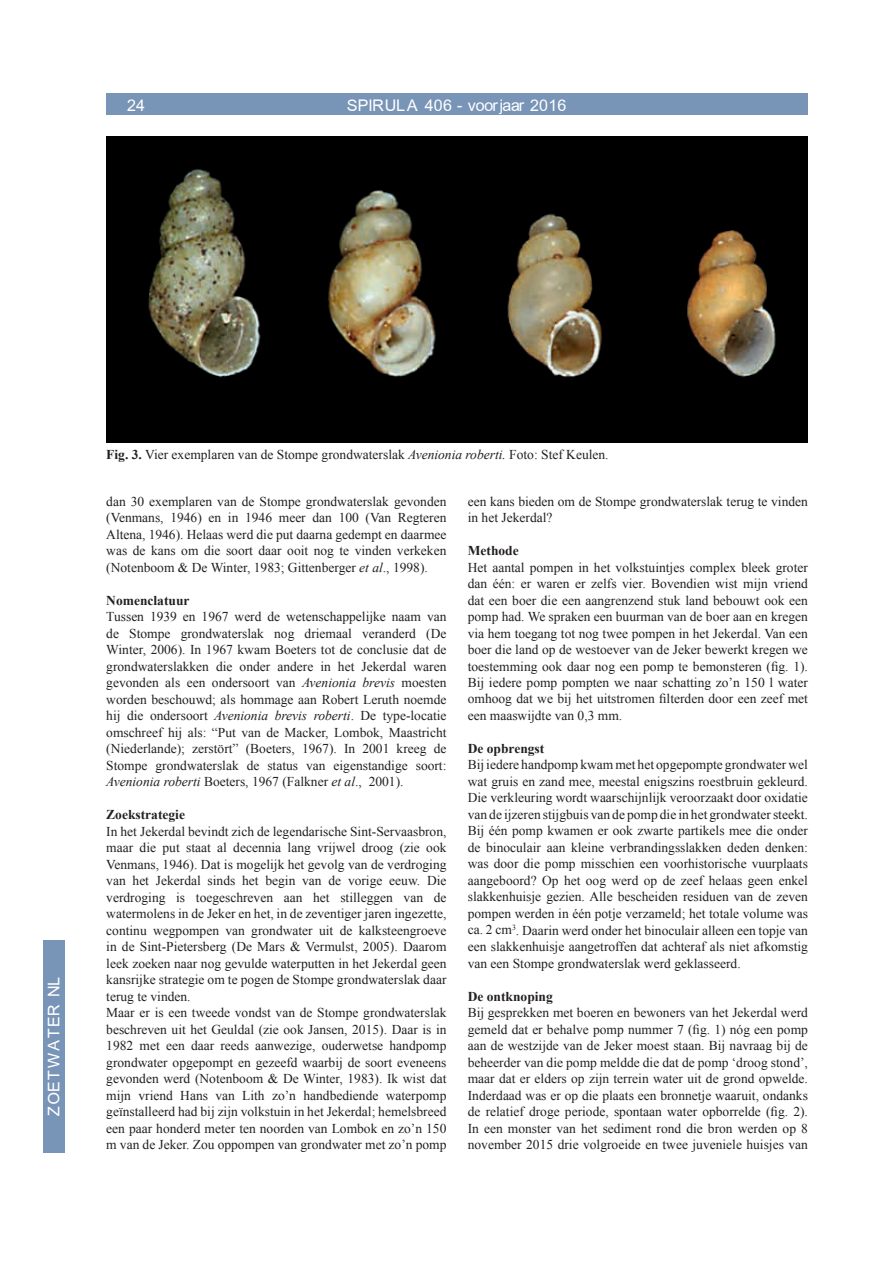
<style>
.page{position:relative;width:893px;height:1263px;background:#fff}
.page>*{position:absolute;margin:0;border:0;box-sizing:border-box;transform-origin:0 0}
.t1{font:18px "Arial MT Light";color:#fff}
.t2{font:18px "Arial MT Light";letter-spacing:.08em;color:#fff}
.t3{font:13.5px/16.5px "Times New Roman";color:#231f20;text-align:justify}
.t4{font:700 13.5px "Times New Roman";color:#231f20}
.s1{font-weight:700}
.s2{font-style:italic}
</style>
<div class="page">
<div style="left:106px;top:94px;width:702px;height:21px;background:#7894b7"></div>
<div style="left:43px;top:940px;width:21px;height:212px;background:#7894b7"></div>
<img style="left:106px;top:137px;width:702px;height:305px">
<h1 class="t2" style="left:127px;top:96px;width:20px">24</h1>
<h1 class="t1" style="left:347px;top:96px;width:221px">SPIRULA 406 - voorjaar 2016</h1>
<h1 class="t2" style="left:44px;top:1116px;width:141px;rotate:-90deg">ZOETWATER NL</h1>
<p class="t3" style="left:106px;top:446px;width:504px"><span class="s1">Fig. 3.</span> Vier exemplaren van de Stompe grondwaterslak <span class="s2">Avenionia roberti.</span> Foto: Stef Keulen.</p>
<p class="t3" style="left:106px;top:493px;width:342px">dan 30 exemplaren van de Stompe grondwaterslak gevonden (Venmans, 1946) en in 1946 meer dan 100 (Van Regteren Altena, 1946). Helaas werd die put daarna gedempt en daarmee was de kans om die soort daar ooit nog te vinden verkeken (Notenboom &amp; De Winter, 1983; Gittenberger <span class="s2">et al</span>., 1998).</p>
<p class="t4" style="left:106px;top:590px;width:85px">Nomenclatuur</p>
<p class="t3" style="left:106px;top:608px;width:342px">Tussen 1939 en 1967 werd de wetenschappelijke naam van de Stompe grondwaterslak nog driemaal veranderd (De Winter, 2006). In 1967 kwam Boeters tot de conclusie dat de grondwaterslakken die onder andere in het Jekerdal waren gevonden als een ondersoort van <span class="s2">Avenionia brevis</span> moesten worden beschouwd; als hommage aan Robert Leruth noemde hij die ondersoort <span class="s2">Avenionia brevis roberti</span>. De type-locatie omschreef hij als: “Put van de Macker, Lombok, Maastricht (Niederlande); zerstört” (Boeters, 1967). In 2001 kreeg de Stompe grondwaterslak de status van eigenstandige soort:<br><span class="s2">Avenionia roberti</span> Boeters, 1967 (Falkner <span class="s2">et al</span>., 2001).</p>
<p class="t4" style="left:106px;top:805px;width:80px">Zoekstrategie</p>
<p class="t3" style="left:106px;top:823px;width:342px;text-align:left">In het Jekerdal bevindt zich de legendarische Sint-Servaasbron, maar die put staat al decennia lang vrijwel droog (zie ook Venmans, 1946). Dat is mogelijk het gevolg van de verdroging van het Jekerdal sinds het begin van de vorige eeuw. Die verdroging is toegeschreven aan het stilleggen van de watermolens in de Jeker en het, in de zeventiger jaren ingezette, continu wegpompen van grondwater uit de kalksteengroeve in de Sint-Pietersberg (De Mars &amp; Vermulst, 2005). Daarom leek zoeken naar nog gevulde waterputten in het Jekerdal geen kansrijke strategie om te pogen de Stompe grondwaterslak daar terug te vinden.<br>Maar er is een tweede vondst van de Stompe grondwaterslak beschreven uit het Geuldal (zie ook Jansen, 2015). Daar is in 1982 met een daar reeds aanwezige, ouderwetse handpomp grondwater opgepompt en gezeefd waarbij de soort eveneens gevonden werd (Notenboom &amp; De Winter, 1983). Ik wist dat mijn vriend Hans van Lith zo’n handbediende waterpomp geïnstalleerd had bij zijn volkstuin in het Jekerdal; hemelsbreed een paar honderd meter ten noorden van Lombok en zo’n 150 m van de Jeker. Zou oppompen van grondwater met zo’n pomp</p>
<p class="t3" style="left:468px;top:492px;width:342px">een kans bieden om de Stompe grondwaterslak terug te vinden in het Jekerdal?</p>
<p class="t4" style="left:468px;top:541px;width:52px">Methode</p>
<p class="t3" style="left:468px;top:558px;width:342px">Het aantal pompen in het volkstuintjes complex bleek groter dan één: er waren er zelfs vier. Bovendien wist mijn vriend dat een boer die een aangrenzend stuk land bebouwt ook een pomp had. We spraken een buurman van de boer aan en kregen via hem toegang tot nog twee pompen in het Jekerdal. Van een boer die land op de westoever van de Jeker bewerkt kregen we toestemming ook daar nog een pomp te bemonsteren (fig. 1).<br>Bij iedere pomp pompten we naar schatting zo’n 150 l water omhoog dat we bij het uitstromen filterden door een zeef met een maaswijdte van 0,3 mm.</p>
<p class="t4" style="left:468px;top:739px;width:78px">De opbrengst</p>
<p class="t3" style="left:468px;top:756px;width:342px">Bij iedere handpomp kwam met het opgepompte grondwater wel wat gruis en zand mee, meestal enigszins roestbruin gekleurd.<br>Die verkleuring wordt waarschijnlijk veroorzaakt door oxidatie van de ijzeren stijgbuis van de pomp die in het grondwater steekt.<br>Bij één pomp kwamen er ook zwarte partikels mee die onder de binoculair aan kleine verbrandingsslakken deden denken: was door die pomp misschien een voorhistorische vuurplaats aangeboord? Op het oog werd op de zeef helaas geen enkel slakkenhuisje gezien. Alle bescheiden residuen van de zeven pompen werden in één potje verzameld; het totale volume was ca. 2 cm<sup>3</sup>. Daarin werd onder het binoculair alleen een topje van een slakkenhuisje aangetroffen dat achteraf als niet afkomstig van een Stompe grondwaterslak werd geklasseerd.</p>
<p class="t4" style="left:468px;top:986px;width:87px">De ontknoping</p>
<p class="t3" style="left:468px;top:1004px;width:342px">Bij gesprekken met boeren en bewoners van het Jekerdal werd gemeld dat er behalve pomp nummer 7 (fig. 1) nóg een pomp aan de westzijde van de Jeker moest staan. Bij navraag bij de beheerder van die pomp meldde die dat de pomp ‘droog stond’, maar dat er elders op zijn terrein water uit de grond opwelde.<br>Inderdaad was er op die plaats een bronnetje waaruit, ondanks de relatief droge periode, spontaan water opborrelde (fig. 2).<br>In een monster van het sediment rond die bron werden op 8 november 2015 drie volgroeide en twee juveniele huisjes van</p>
</div>
